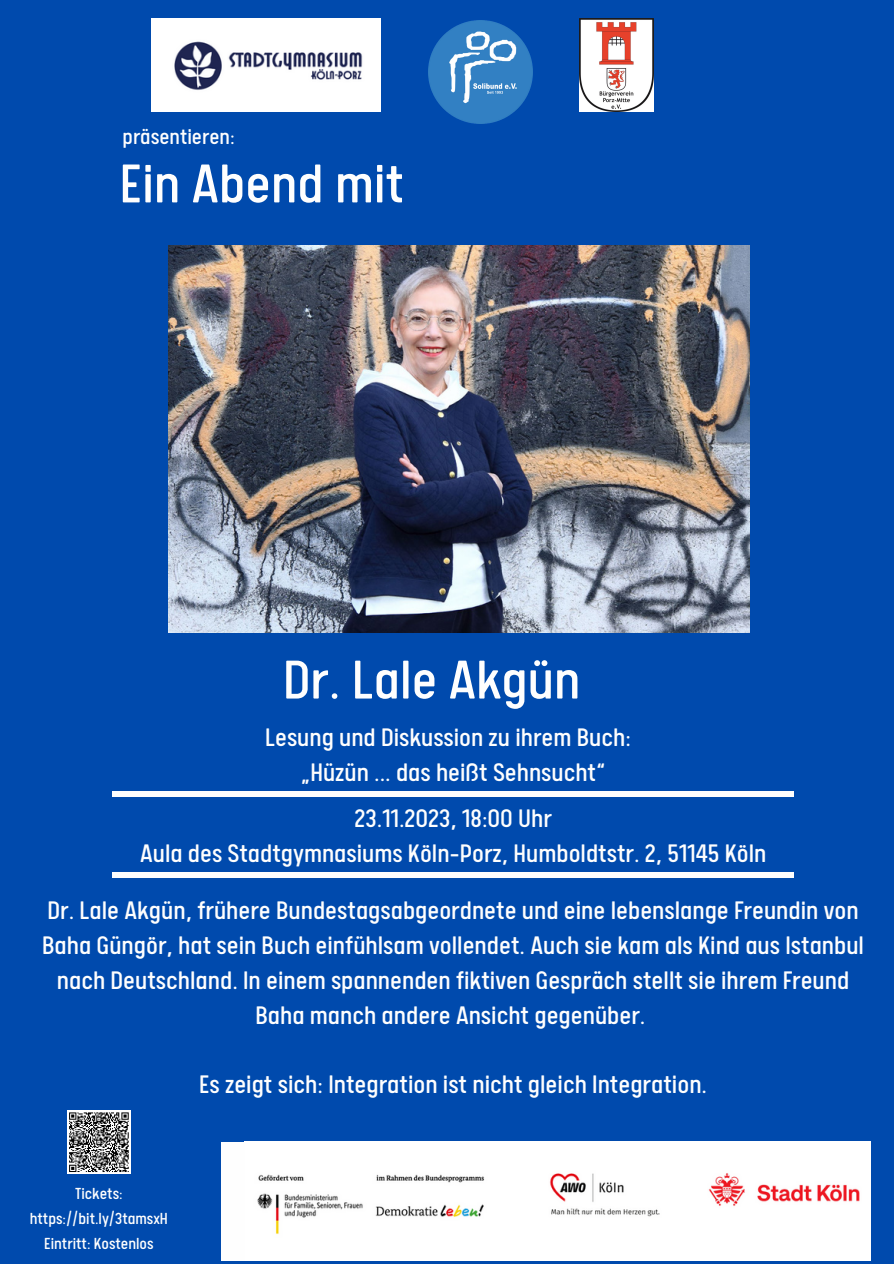
<style>
.page{position:relative;width:894px;height:1264px;background:#fff}
.page>*{position:absolute;margin:0;border:0;box-sizing:border-box;transform-origin:0 0}
.t1{font:61.35px "Calps";color:#fefefe}
.t2{font:28.5px/34.8px "Calps";color:#fefefe;text-align:center}
.t3{font:24.3px "Calps";color:#fefefe}
.t4{font:18px "Calps";color:#fefefe}
</style>
<div class="page">
<div style="left:0;top:0;width:893px;height:1263px;background:#004aad"></div>
<img style="left:428px;top:20px;width:104px;height:104px">
<img style="left:580px;top:19px;width:73px;height:93px">
<img style="left:151px;top:19px;width:229px;height:93px">
<img style="left:244px;top:1141px;width:625px;height:119px">
<div style="left:221px;top:1142px;width:24px;height:118px;background:#fefefe"></div>
<div style="left:67px;top:1110px;width:64px;height:64px;background:#fff"></div>
<svg style="left:69px;top:1112px;width:60px;height:60px"></svg>
<img style="left:168px;top:245px;width:580px;height:387px">
<div style="left:112px;top:791px;width:681px;height:5px;background:#fefefe"></div>
<div style="left:112px;top:872px;width:681px;height:6px;background:#fefefe"></div>
<p class="t3" style="left:122px;top:126px;width:114px">präsentieren:</p>
<p class="t1" style="left:120px;top:158px;width:286px">Ein Abend mit</p>
<p class="t1" style="left:283px;top:654px;width:299px">Dr. Lale Akgün</p>
<p class="t2" style="left:265px;top:723px;width:367px">Lesung und Diskussion zu ihrem Buch:</p>
<p class="t2" style="left:301px;top:758px;width:306px">„Hüzün ... das heißt Sehnsucht“</p>
<p class="t2" style="left:354px;top:804px;width:199px">23.11.2023, 18:00 Uhr</p>
<p class="t2" style="left:140px;top:839px;width:627px">Aula des Stadtgymnasiums Köln-Porz, Humboldtstr. 2, 51145 Köln</p>
<p class="t2" style="left:42px;top:896px;width:823px">Dr. Lale Akgün, frühere Bundestagsabgeordnete und eine lebenslange Freundin von Baha Güngör, hat sein Buch einfühlsam vollendet. Auch sie kam als Kind aus Istanbul nach Deutschland. In einem spannenden fiktiven Gespräch stellt sie ihrem Freund Baha manch andere Ansicht gegenüber.</p>
<p class="t2" style="left:199px;top:1071px;width:509px">Es zeigt sich: Integration ist nicht gleich Integration.</p>
<p class="t4" style="left:75px;top:1186px;width:49px">Tickets:</p>
<p class="t4" style="left:30px;top:1210px;width:140px">https://bit.ly/3tamsxH</p>
<p class="t4" style="left:44px;top:1235px;width:111px">Eintritt: Kostenlos</p>
</div>
